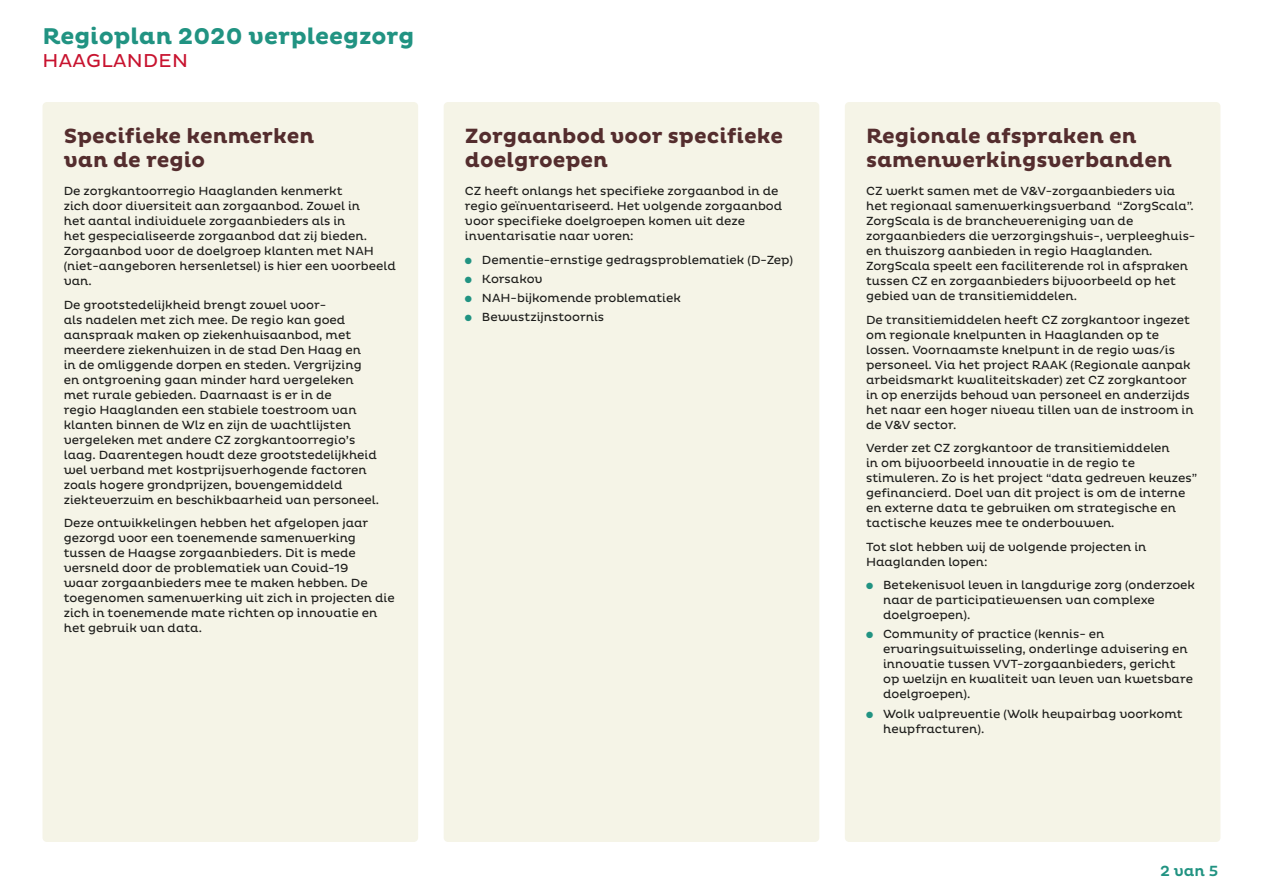
<style>
.page{position:relative;width:1263px;height:893px;background:#fff}
.page>*{position:absolute;margin:0;border:0;box-sizing:border-box;transform-origin:0 0}
.t1{font:700 23.25px "Pluto";color:#219382}
.Vragen{font:700 21px/24px "Pluto";color:#542d2e}
.t2{font:19.05px "Pluto";letter-spacing:.015em;color:#c8132f}
.t3{font:500 15px "Pluto";color:#219382}
.Broodtekst_vrgaen{font:12px/15px "Pluto";color:#1d1d1b}
.s1{color:#219382}
</style>
<div class="page">
<div style="left:43px;top:102px;width:375px;height:740px;background:#f5f4e7;border-radius:4px"></div>
<div style="left:444px;top:102px;width:375px;height:740px;background:#f5f4e7;border-radius:4px"></div>
<div style="left:845px;top:102px;width:375px;height:740px;background:#f5f4e7;border-radius:4px"></div>
<h1 class="t1" style="left:43px;top:23px;width:373px">Regioplan 2020 verpleegzorg</h1>
<h3 class="t2" style="left:43px;top:50px;width:147px">HAAGLANDEN</h3>
<h2 class="Vragen" style="left:64px;top:125px;width:252px">Specifieke kenmerken van de regio</h2>
<p class="Broodtekst_vrgaen" style="left:64px;top:184px;width:333px">De zorgkantoorregio Haaglanden kenmerkt<br>zich door diversiteit aan zorgaanbod. Zowel in<br>het aantal individuele zorgaanbieders als in<br>het gespecialiseerde zorgaanbod dat zij bieden.<br>Zorgaanbod voor de doelgroep klanten met NAH (niet-aangeboren hersenletsel) is hier een voorbeeld van.</p>
<p class="Broodtekst_vrgaen" style="left:64px;top:297px;width:317px">De grootstedelijkheid brengt zowel voor-<br>als nadelen met zich mee. De regio kan goed aanspraak maken op ziekenhuisaanbod, met meerdere ziekenhuizen in de stad Den Haag en<br>in de omliggende dorpen en steden. Vergrijzing en ontgroening gaan minder hard vergeleken met rurale gebieden. Daarnaast is er in de<br>regio Haaglanden een stabiele toestroom van klanten binnen de Wlz en zijn de wachtlijsten vergeleken met andere CZ zorgkantoorregio’s laag. Daarentegen houdt deze grootstedelijkheid wel verband met kostprijsverhogende factoren zoals hogere grondprijzen, bovengemiddeld ziekteverzuim en beschikbaarheid van personeel.</p>
<p class="Broodtekst_vrgaen" style="left:64px;top:516px;width:332px">Deze ontwikkelingen hebben het afgelopen jaar gezorgd voor een toenemende samenwerking tussen de Haagse zorgaanbieders. Dit is mede versneld door de problematiek van Covid-19<br>waar zorgaanbieders mee te maken hebben. De toegenomen samenwerking uit zich in projecten die zich in toenemende mate richten op innovatie en het gebruik van data.</p>
<h2 class="Vragen" style="left:465px;top:125px;width:320px">Zorgaanbod voor specifieke doelgroepen</h2>
<p class="Broodtekst_vrgaen" style="left:465px;top:184px;width:319px">CZ heeft onlangs het specifieke zorgaanbod in de regio geïnventariseerd. Het volgende zorgaanbod voor specifieke doelgroepen komen uit deze inventarisatie naar voren:</p>
<p class="Broodtekst_vrgaen" style="left:465px;top:252px;width:330px"><span class="s1">●</span> Dementie-ernstige gedragsproblematiek (D-Zep)</p>
<p class="Broodtekst_vrgaen" style="left:465px;top:271px;width:79px"><span class="s1">●</span> Korsakov</p>
<p class="Broodtekst_vrgaen" style="left:465px;top:291px;width:218px"><span class="s1">●</span> NAH-bijkomende problematiek</p>
<p class="Broodtekst_vrgaen" style="left:465px;top:310px;width:141px"><span class="s1">●</span> Bewustzijnstoornis</p>
<h2 class="Vragen" style="left:866px;top:125px;width:307px">Regionale afspraken en samenwerkingsverbanden</h2>
<p class="Broodtekst_vrgaen" style="left:866px;top:184px;width:331px">CZ werkt samen met de V&amp;V-zorgaanbieders via het regionaal samenwerkingsverband “ZorgScala”.<br>ZorgScala is de branchevereniging van de zorgaanbieders die verzorgingshuis-, verpleeghuis&shy;en thuiszorg aanbieden in regio Haaglanden.<br>ZorgScala speelt een faciliterende rol in afspraken tussen CZ en zorgaanbieders bijvoorbeeld op het gebied van de transitiemiddelen.</p>
<p class="Broodtekst_vrgaen" style="left:866px;top:312px;width:329px">De transitiemiddelen heeft CZ zorgkantoor ingezet om regionale knelpunten in Haaglanden op te lossen. Voornaamste knelpunt in de regio was/is personeel. Via het project RAAK (Regionale aanpak arbeidsmarkt kwaliteitskader) zet CZ zorgkantoor in op enerzijds behoud van personeel en anderzijds het naar een hoger niveau tillen van de instroom in de V&amp;V sector.</p>
<p class="Broodtekst_vrgaen" style="left:866px;top:441px;width:333px">Verder zet CZ zorgkantoor de transitiemiddelen<br>in om bijvoorbeeld innovatie in de regio te stimuleren. Zo is het project “data gedreven keuzes” gefinancierd. Doel van dit project is om de interne en externe data te gebruiken om strategische en tactische keuzes mee te onderbouwen.</p>
<p class="Broodtekst_vrgaen" style="left:866px;top:539px;width:282px">Tot slot hebben wij de volgende projecten in<br>Haaglanden lopen:</p>
<p class="Broodtekst_vrgaen" style="left:883px;top:578px;width:313px;text-indent:-17px"><span class="s1">●</span> Betekenisvol leven in langdurige zorg (onderzoek naar de participatiewensen van complexe doelgroepen).</p>
<p class="Broodtekst_vrgaen" style="left:883px;top:627px;width:311px;text-indent:-17px"><span class="s1">●</span> Community of practice (kennis- en ervaringsuitwisseling, onderlinge advisering en innovatie tussen VVT-zorgaanbieders, gericht op welzijn en kwaliteit van leven van kwetsbare doelgroepen).</p>
<p class="Broodtekst_vrgaen" style="left:883px;top:706px;width:301px;text-indent:-17px"><span class="s1">●</span> Wolk valpreventie (Wolk heupairbag voorkomt heupfracturen).</p>
<p class="t3" style="left:1160px;top:862px;width:60px">2 van 5</p>
</div>
